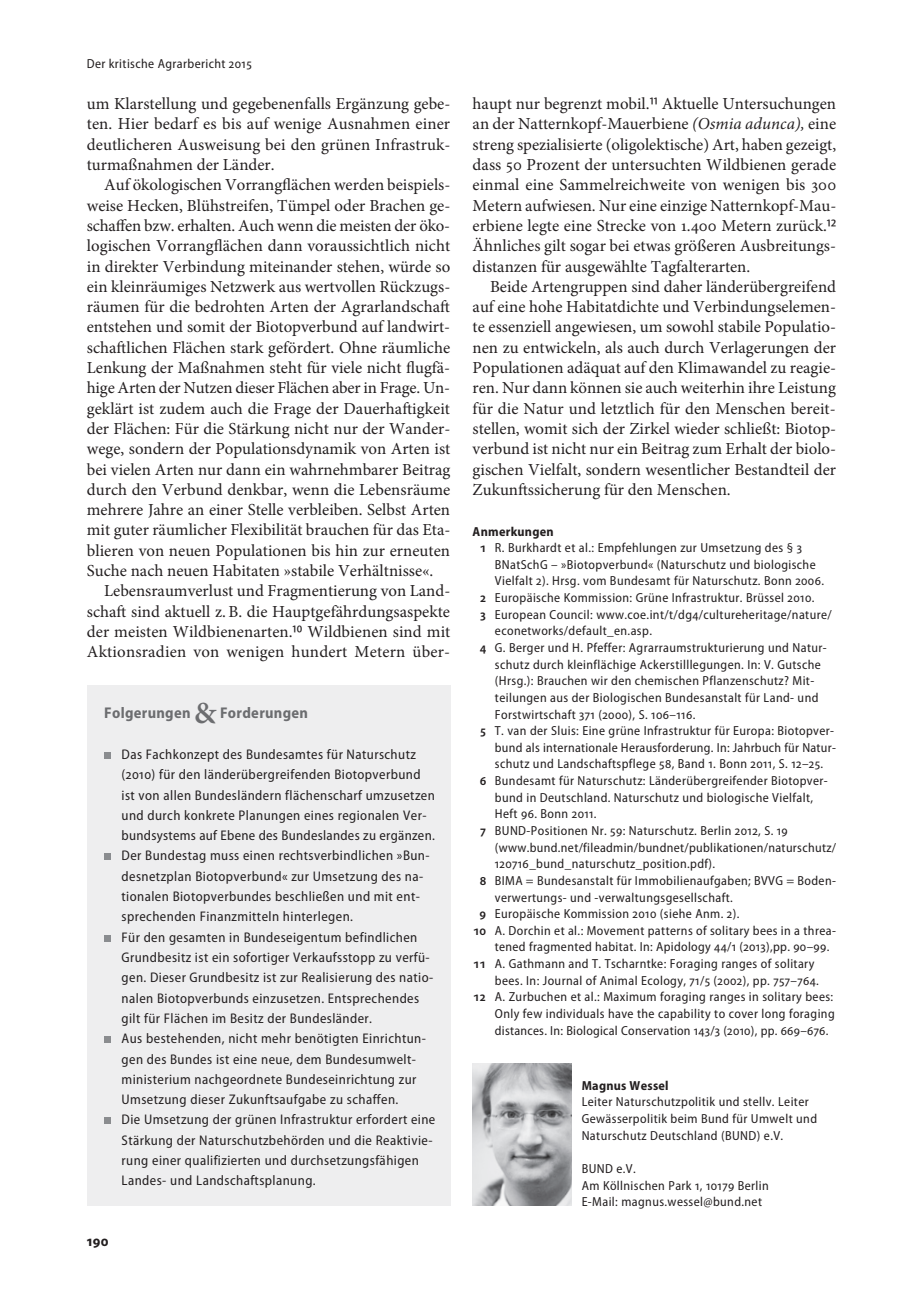
<style>
.page{position:relative;width:918px;height:1315px;background:#fff}
.page>*{position:absolute;margin:0;border:0;box-sizing:border-box;transform-origin:0 0}
.t1{font:16.8px/20.3px "Minion Pro";color:#231f20;text-align:justify}
.t2{font:700 semi-condensed 15.58px "Myriad Pro";letter-spacing:.02em;color:#6c6d70}
.t3{font:700 semi-condensed 14.88px "Myriad Pro";color:#231f20}
.t4{font:semi-condensed 14px/20.3px "Myriad Pro";letter-spacing:.03em;color:#231f20}
.t5{font:semi-condensed 13.12px/16.6px "Myriad Pro";letter-spacing:.03em;color:#231f20}
.t6{font:700 semi-condensed 13.12px "Myriad Pro";letter-spacing:.02em;color:#231f20}
.s1{font-family:"Myriad Pro";font-stretch:semi-condensed;font-size:17.5px}
.s2{font-family:"Minion Pro";font-weight:600;font-stretch:normal;font-size:30.8px}
.s3{font-style:italic}
.s4{font-weight:600}
</style>
<div class="page">
<div style="left:87px;top:685px;width:363px;height:520px;background:#eeeeef"></div>
<div style="left:104px;top:752px;width:7px;height:7px;background:#8a8c8f"></div>
<div style="left:104px;top:853px;width:7px;height:7px;background:#8a8c8f"></div>
<div style="left:104px;top:934px;width:7px;height:7px;background:#8a8c8f"></div>
<div style="left:104px;top:1036px;width:7px;height:7px;background:#8a8c8f"></div>
<div style="left:104px;top:1117px;width:7px;height:7px;background:#8a8c8f"></div>
<img style="left:472px;top:1063px;width:100px;height:142px">
<p class="t5" style="left:87px;top:56px;width:166px">Der kritische Agrarbericht 2015</p>
<p class="t1" style="left:87px;top:94px;width:365px">um Klarstellung und gegebenenfalls Ergänzung gebe&shy;ten. Hier bedarf es bis auf wenige Ausnahmen einer deutlicheren Ausweisung bei den grünen Infrastruk&shy;turmaßnahmen der Länder.</p>
<p class="t1" style="left:87px;top:175px;width:365px;text-indent:17px">Auf ökologischen Vorrangflächen werden beispiels&shy;weise Hecken, Blühstreifen, Tümpel oder Brachen ge&shy;schaffen bzw. erhalten. Auch wenn die meisten der öko&shy;logischen Vorrangflächen dann voraussichtlich nicht in direkter Verbindung miteinander stehen, würde so ein kleinräumiges Netzwerk aus wertvollen Rückzugs&shy;räumen für die bedrohten Arten der Agrarlandschaft entstehen und somit der Biotopverbund auf landwirt&shy;schaftlichen Flächen stark gefördert. Ohne räumliche Lenkung der Maßnahmen steht für viele nicht flugfä&shy;hige Arten der Nutzen dieser Flächen aber in Frage. Un&shy;geklärt ist zudem auch die Frage der Dauerhaftigkeit der Flächen: Für die Stärkung nicht nur der Wander&shy;wege, sondern der Populationsdynamik von Arten ist bei vielen Arten nur dann ein wahrnehmbarer Beitrag durch den Verbund denkbar, wenn die Lebensräume mehrere Jahre an einer Stelle verbleiben. Selbst Arten mit guter räumlicher Flexibilität brauchen für das Eta&shy;blieren von neuen Populationen bis hin zur erneuten Suche nach neuen Habitaten »stabile Verhältnisse«.</p>
<p class="t1" style="left:87px;top:581px;width:365px;text-indent:17px">Lebensraumverlust und Fragmentierung von Land&shy;schaft sind aktuell z.B. die Hauptgefährdungsaspekte der meisten Wildbienenarten.<span class="s1">10</span> Wildbienen sind mit Aktionsradien von wenigen hundert Metern über-</p>
<p class="t2" style="left:104px;top:704px;width:205px">Folgerungen <span class="s2">&amp;</span> Forderungen</p>
<p class="t4" style="left:122px;top:744px;width:315px">Das Fachkonzept des Bundesamtes für Naturschutz (2010) für den länderübergreifenden Biotopverbund ist von allen Bundesländern flächenscharf umzusetzen und durch konkrete Planungen eines regionalen Ver&shy;bundsystems auf Ebene des Bundeslandes zu ergänzen.<br>Der Bundestag muss einen rechtsverbindlichen »Bun&shy;desnetzplan Biotopverbund« zur Umsetzung des na&shy;tionalen Biotopverbundes beschließen und mit ent&shy;sprechenden Finanzmitteln hinterlegen.<br>Für den gesamten in Bundeseigentum befindlichen Grundbesitz ist ein sofortiger Verkaufsstopp zu verfü&shy;gen. Dieser Grundbesitz ist zur Realisierung des natio&shy;nalen Biotopverbunds einzusetzen. Entsprechendes gilt für Flächen im Besitz der Bundesländer.<br>Aus bestehenden, nicht mehr benötigten Einrichtun&shy;gen des Bundes ist eine neue, dem Bundesumwelt&shy;ministerium nachgeordnete Bundeseinrichtung zur Umsetzung dieser Zukunftsaufgabe zu schaffen.<br>Die Umsetzung der grünen Infrastruktur erfordert eine Stärkung der Naturschutzbehörden und die Reaktivie&shy;rung einer qualifizierten und durchsetzungsfähigen Landes- und Landschaftsplanung.</p>
<p class="t3" style="left:87px;top:1233px;width:23px">190</p>
<p class="t1" style="left:472px;top:94px;width:365px">haupt nur begrenzt mobil.<span class="s1">11</span> Aktuelle Untersuchungen an der Natternkopf-Mauerbiene <span class="s3">(Osmia adunca),</span> eine streng spezialisierte (oligolektische) Art, haben gezeigt, dass 50 Prozent der untersuchten Wildbienen gerade einmal eine Sammelreichweite von wenigen bis 300<br>Metern aufwiesen. Nur eine einzige Natternkopf-Mau&shy;erbiene legte eine Strecke von 1.400 Metern zurück.<span class="s1">12<br></span>Ähnliches gilt sogar bei etwas größeren Ausbreitungs&shy;distanzen für ausgewählte Tagfalterarten.</p>
<p class="t1" style="left:472px;top:276px;width:365px;text-indent:17px">Beide Artengruppen sind daher länderübergreifend auf eine hohe Habitatdichte und Verbindungselemen&shy;te essenziell angewiesen, um sowohl stabile Populatio&shy;nen zu entwickeln, als auch durch Verlagerungen der Populationen adäquat auf den Klimawandel zu reagie&shy;ren. Nur dann können sie auch weiterhin ihre Leistung für die Natur und letztlich für den Menschen bereit&shy;stellen, womit sich der Zirkel wieder schließt: Biotop&shy;verbund ist nicht nur ein Beitrag zum Erhalt der biolo&shy;gischen Vielfalt, sondern wesentlicher Bestandteil der Zukunftssicherung für den Menschen.</p>
<p class="t6" style="left:472px;top:524px;width:83px">Anmerkungen</p>
<p class="t5" style="left:480px;top:540px;width:324px"><span class="s4">1</span> R. Burkhardt et al.: Empfehlungen zur Umsetzung des § 3</p>
<p class="t5" style="left:495px;top:556px;width:322px">BNatSchG – »Biotopverbund« (Naturschutz und biologische</p>
<p class="t5" style="left:495px;top:573px;width:331px">Vielfalt 2). Hrsg. vom Bundesamt für Naturschutz. Bonn 2006.</p>
<p class="t5" style="left:480px;top:589px;width:336px"><span class="s4">2</span> Europäische Kommission: Grüne Infrastruktur. Brüssel 2010.</p>
<p class="t5" style="left:480px;top:606px;width:353px"><span class="s4">3</span> European Council: www.coe.int/t/dg4/cultureheritage/nature/</p>
<p class="t5" style="left:495px;top:623px;width:159px">econetworks/default_en.asp.</p>
<p class="t5" style="left:480px;top:639px;width:348px"><span class="s4">4</span> G. Berger und H. Pfeffer: Agrarraumstrukturierung und Natur-</p>
<p class="t5" style="left:495px;top:656px;width:327px">schutz durch kleinflächige Ackerstilllegungen. In: V. Gutsche</p>
<p class="t5" style="left:495px;top:673px;width:321px">(Hrsg.): Brauchen wir den chemischen Pflanzenschutz? Mit-</p>
<p class="t5" style="left:495px;top:689px;width:325px">teilungen aus der Biologischen Bundesanstalt für Land- und</p>
<p class="t5" style="left:495px;top:706px;width:202px">Forstwirtschaft 371 (2000), S. 106–116.</p>
<p class="t5" style="left:480px;top:722px;width:356px"><span class="s4">5</span> T. van der Sluis: Eine grüne Infrastruktur für Europa: Biotopver-</p>
<p class="t5" style="left:495px;top:739px;width:342px">bund als internationale Herausforderung. In: Jahrbuch für Natur-</p>
<p class="t5" style="left:495px;top:756px;width:330px">schutz und Landschaftspflege 58, Band 1. Bonn 2011, S. 12–25.</p>
<p class="t5" style="left:480px;top:772px;width:350px"><span class="s4">6</span> Bundesamt für Naturschutz: Länderübergreifender Biotopver-</p>
<p class="t5" style="left:495px;top:789px;width:320px">bund in Deutschland. Naturschutz und biologische Vielfalt,</p>
<p class="t5" style="left:495px;top:806px;width:103px">Heft 96. Bonn 2011.</p>
<p class="t5" style="left:480px;top:822px;width:310px"><span class="s4">7</span> BUND-Positionen Nr. 59: Naturschutz. Berlin 2012, S. 19</p>
<p class="t5" style="left:495px;top:839px;width:343px">(www.bund.net/fileadmin/bundnet/publikationen/naturschutz/</p>
<p class="t5" style="left:495px;top:856px;width:222px">120716_bund_naturschutz_position.pdf).</p>
<p class="t5" style="left:480px;top:872px;width:358px"><span class="s4">8</span> BIMA = Bundesanstalt für Immobilienaufgaben; BVVG = Boden-</p>
<p class="t5" style="left:495px;top:889px;width:239px">verwertungs- und -verwaltungsgesellschaft.</p>
<p class="t5" style="left:480px;top:905px;width:261px"><span class="s4">9</span> Europäische Kommission 2010 (siehe Anm. 2).</p>
<p class="t5" style="left:473px;top:922px;width:364px"><span class="s4">10</span> A. Dorchin et al.: Movement patterns of solitary bees in a threa-</p>
<p class="t5" style="left:495px;top:939px;width:336px">tened fragmented habitat. In: Apidology 44/1 (2013),pp. 90–99.</p>
<p class="t5" style="left:473px;top:955px;width:343px"><span class="s4">11</span> A. Gathmann and T. Tscharntke: Foraging ranges of solitary</p>
<p class="t5" style="left:495px;top:972px;width:325px">bees. In: Journal of Animal Ecology, 71/5 (2002), pp. 757–764.</p>
<p class="t5" style="left:473px;top:989px;width:362px"><span class="s4">12</span> A. Zurbuchen et al.: Maximum foraging ranges in solitary bees:</p>
<p class="t5" style="left:495px;top:1005px;width:341px">Only few individuals have the capability to cover long foraging</p>
<p class="t5" style="left:495px;top:1022px;width:335px">distances. In: Biological Conservation 143/3 (2010), pp. 669–676.</p>
<p class="t6" style="left:582px;top:1078px;width:89px">Magnus Wessel</p>
<p class="t5" style="left:582px;top:1094px;width:237px">Leiter Naturschutzpolitik und stellv. Leiter<br>Gewässerpolitik beim Bund für Umwelt und<br>Naturschutz Deutschland (BUND) e.V.</p>
<p class="t5" style="left:582px;top:1160px;width:189px">BUND e.V.<br>Am Köllnischen Park 1, 10179 Berlin<br>E-Mail: magnus.wessel@bund.net</p>
</div>
